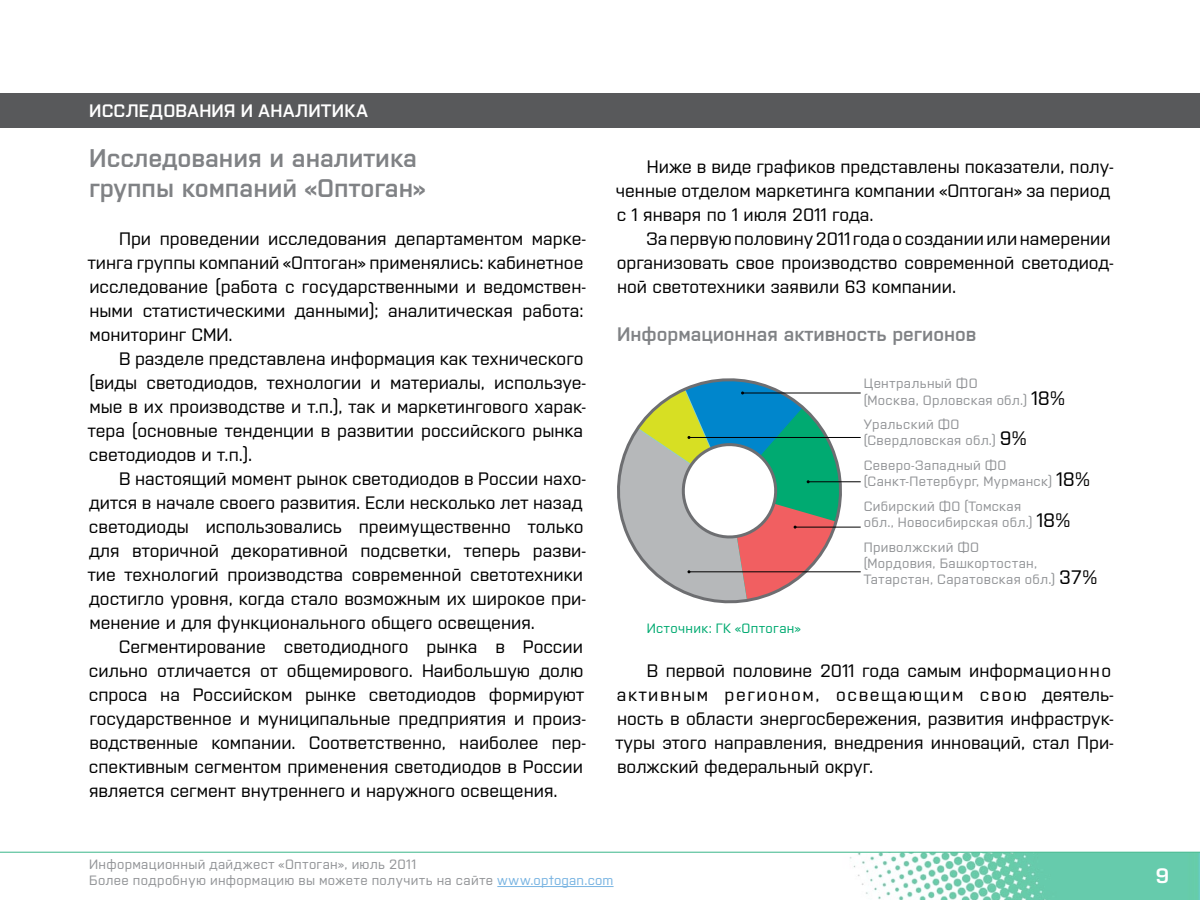
<style>
.page{position:relative;width:1200px;height:900px;background:#fff}
.page>*{position:absolute;margin:0;border:0;box-sizing:border-box;transform-origin:0 0}
.t1{font:600 25.5px/30px "Opto Sans";color:#808285}
.t2{font:600 19.5px "Opto Sans";color:#808285}
.t3{font:19.5px "Europe Demi C";color:#fff}
.t4{font:18px/24px "Opto Sans";color:#000}
.t5{font:600 18px "Opto Sans";letter-spacing:.025em;color:#fff}
.t6{font:13.5px/16.2px "Opto Sans";letter-spacing:.025em;color:#939598}
.t7{font:13.5px "Opto Sans";letter-spacing:.025em;color:#00aa71}
.s1{font-size:19.5px;color:#000}
.s2{color:#79b4e2}
</style>
<div class="page">
<img style="left:849px;top:853px;width:351px;height:47px">
<hr style="left:0;top:852px;width:1200px;height:1px;background:#50be96">
<hr style="left:497px;top:886px;width:117px;height:1px;background:#79b4e2">
<div style="left:0;top:93px;width:1200px;height:34px;background:#58595b"></div>
<hr style="left:689px;top:437px;width:172px;height:1px;background:#000">
<hr style="left:743px;top:393px;width:118px;height:1px;background:#000">
<hr style="left:808px;top:481px;width:53px;height:1px;background:#000">
<hr style="left:795px;top:527px;width:66px;height:1px;background:#000">
<hr style="left:689px;top:571px;width:172px;height:1px;background:#000">
<svg style="left:617px;top:378px;width:226px;height:226px"></svg>
<p class="t5" style="left:89px;top:97px;width:280px">ИССЛЕДОВАНИЯ И АНАЛИТИКА</p>
<h1 class="t1" style="left:89px;top:141px;width:338px">Исследования и аналитика группы компаний «Оптоган»</h1>
<p class="t4" style="left:88px;top:225px;width:500px;text-indent:31px">При проведении исследования департаментом марке&shy;тинга группы компаний «Оптоган» применялись: кабинетное исследование (работа с государственными и ведомствен&shy;ными статистическими данными); аналитическая работа: мониторинг СМИ.</p>
<p class="t4" style="left:88px;top:345px;width:500px;text-indent:31px">В разделе представлена информация как технического (виды светодиодов, технологии и материалы, используе&shy;мые в их производстве и т.п.), так и маркетингового харак&shy;тера (основные тенденции в развитии российского рынка светодиодов и т.п.).</p>
<p class="t4" style="left:88px;top:465px;width:500px;text-indent:31px">В настоящий момент рынок светодиодов в России нахо&shy;дится в начале своего развития. Если несколько лет назад светодиоды использовались преимущественно только для вторичной декоративной подсветки, теперь разви&shy;тие технологий производства современной светотехники достигло уровня, когда стало возможным их широкое при&shy;менение и для функционального общего освещения.</p>
<p class="t4" style="left:89px;top:633px;width:499px;text-indent:30px">Сегментирование светодиодного рынка в России сильно отличается от общемирового. Наибольшую долю спроса на Российском рынке светодиодов формируют государственное и муниципальные предприятия и произ&shy;водственные компании. Соответственно, наиболее пер&shy;спективным сегментом применения светодиодов в России является сегмент внутреннего и наружного освещения.</p>
<p class="t4" style="left:616px;top:153px;width:500px;text-indent:31px">Ниже в виде графиков представлены показатели, полу&shy;ченные отделом маркетинга компании «Оптоган» за период с 1 января по 1 июля 2011 года.</p>
<p class="t4" style="left:617px;top:225px;width:499px;text-indent:30px">За первую половину 2011 года о создании или намерении организовать свое производство современной светодиод&shy;ной светотехники заявили 63 компании.</p>
<p class="t2" style="left:617px;top:320px;width:361px">Информационная активность регионов</p>
<p class="t7" style="left:647px;top:618px;width:156px">Источник: ГК «Оптоган»</p>
<p class="t6" style="left:864px;top:374px;width:203px">Центральный ФО<br>(Москва, Орловская обл.) <span class="s1">18%</span></p>
<p class="t6" style="left:864px;top:415px;width:164px">Уральский ФО (Свердловская обл.) <span class="s1">9%</span></p>
<p class="t6" style="left:864px;top:456px;width:228px">Северо-Западный ФО (Санкт-Петербург, Мурманск) <span class="s1">18%</span></p>
<p class="t6" style="left:864px;top:497px;width:208px">Сибирский ФО (Томская<br>обл., Новосибирская обл.) <span class="s1">18%</span></p>
<p class="t6" style="left:864px;top:538px;width:235px">Приволжский ФО<br>(Мордовия, Башкортостан,<br>Татарстан, Саратовская обл.) <span class="s1">37%</span></p>
<p class="t4" style="left:616px;top:657px;width:500px;text-indent:31px">В первой половине 2011 года самым информационно активным регионом, освещающим свою деятель&shy;ность в области энергосбережения, развития инфраструк&shy;туры этого направления, внедрения инноваций, стал При&shy;волжский федеральный округ.</p>
<p class="t6" style="left:89px;top:855px;width:526px">Информационный дайджест «Оптоган», июль 2011<br>Более подробную информацию вы можете получить на сайте <span class="s2">www.optogan.com</span></p>
<p class="t3" style="left:1156px;top:864px;width:15px">9</p>
</div>
